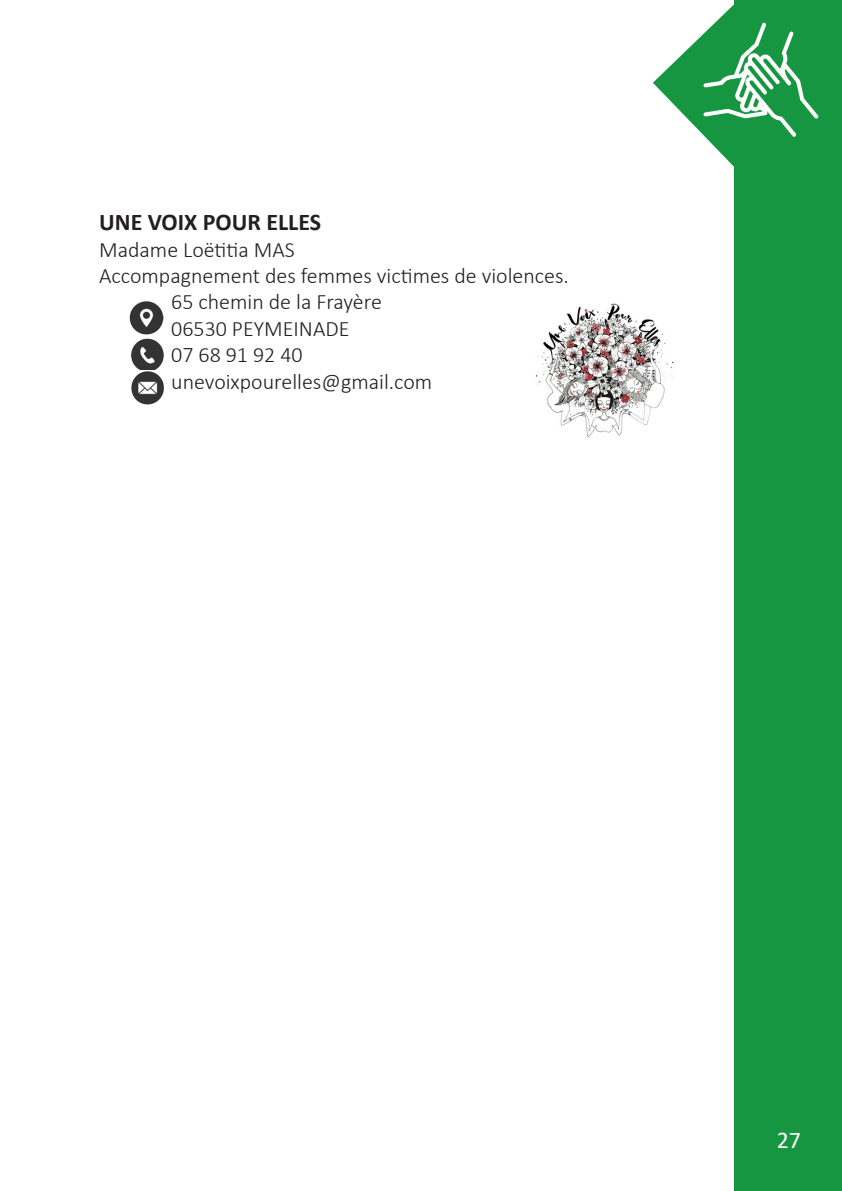
<style>
.page{position:relative;width:842px;height:1191px;background:#fff}
.page>*{position:absolute;margin:0;border:0;box-sizing:border-box;transform-origin:0 0}
.t1{font:700 24px "Calibri";color:#231f20}
.t2{font:24px "Calibri";color:#fff}
.t3{font:300 22px "Calibri";color:#231f20}
</style>
<div class="page">
<img style="left:129px;top:301px;width:34px;height:33px">
<img style="left:131px;top:338px;width:33px;height:67px">
<img style="left:536px;top:303px;width:138px;height:134px">
<div style="left:734px;top:0;width:108px;height:1191px;background:#169640"></div>
<img style="left:653px;top:4px;width:166px;height:163px">
<p class="t1" style="left:99px;top:205px;width:224px">UNE VOIX POUR ELLES</p>
<p class="t3" style="left:99px;top:235px;width:197px">Madame Loëtitia MAS</p>
<p class="t3" style="left:99px;top:262px;width:471px">Accompagnement des femmes victimes de violences.</p>
<p class="t3" style="left:171px;top:288px;width:212px">65 chemin de la Frayère</p>
<p class="t3" style="left:171px;top:315px;width:180px">06530 PEYMEINADE</p>
<p class="t3" style="left:171px;top:341px;width:133px">07 68 91 92 40</p>
<p class="t3" style="left:171px;top:367px;width:262px">unevoixpourelles@gmail.com</p>
<p class="t2" style="left:763px;top:1123px;width:26px">27</p>
<p class="t2" style="left:777px;top:1123px;width:26px">27</p>
<p class="t2" style="left:784px;top:1124px;width:26px">27</p>
</div>
